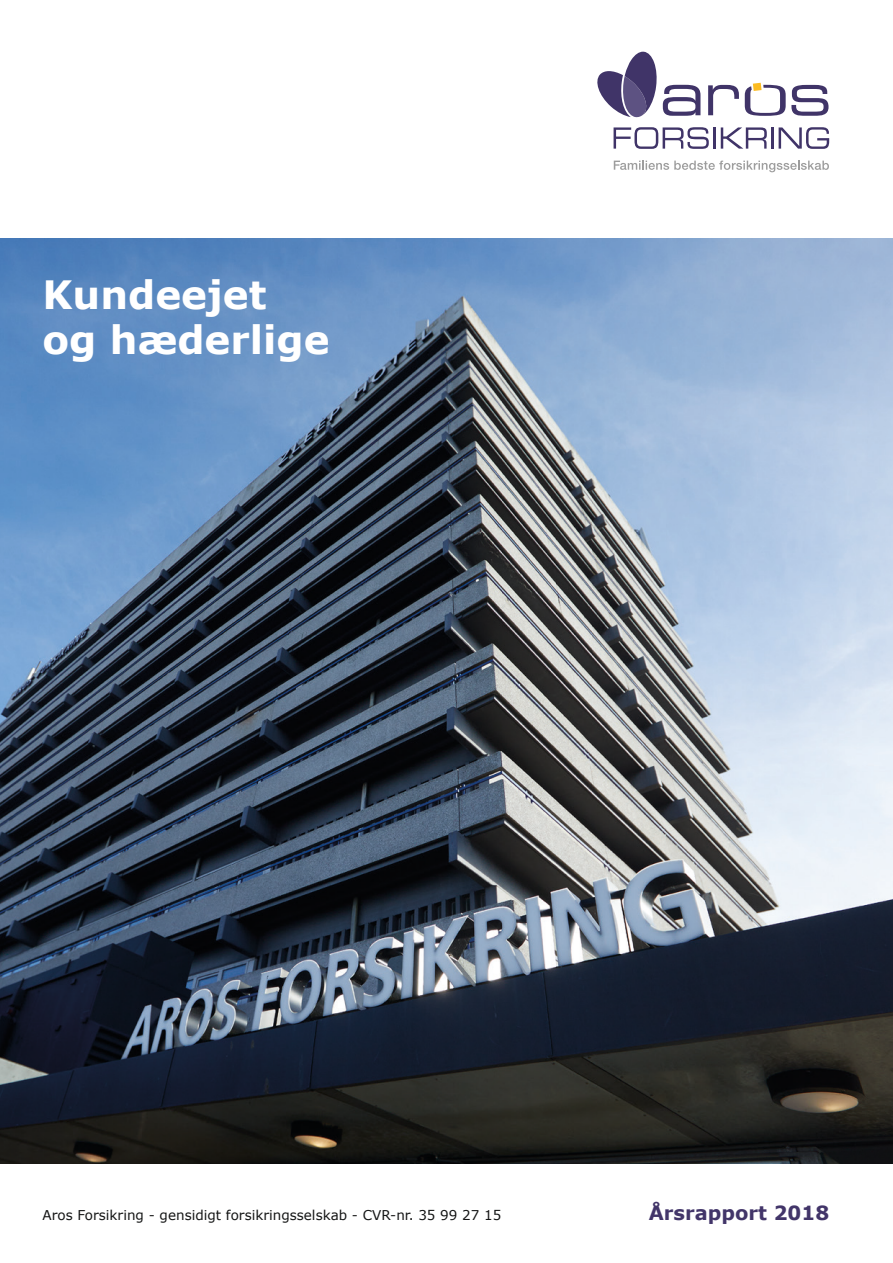
<style>
.page{position:relative;width:893px;height:1263px;background:#fff}
.page>*{position:absolute;margin:0;border:0;box-sizing:border-box;transform-origin:0 0}
.t1{font:700 39px/45px "Verdana";color:#fff}
.t2{font:700 19.5px "Verdana";color:#423569}
.t3{font:13.5px "Verdana";color:#141515}
</style>
<div class="page">
<svg style="left:708px;top:85px;width:31px;height:30px"></svg>
<svg style="left:745px;top:83px;width:83px;height:33px"></svg>
<svg style="left:663px;top:85px;width:37px;height:31px"></svg>
<svg style="left:614px;top:127px;width:95px;height:22px"></svg>
<hr style="left:713px;top:127px;width:3px;height:22px;background:#403468">
<svg style="left:721px;top:127px;width:46px;height:22px"></svg>
<hr style="left:771px;top:127px;width:3px;height:22px;background:#403468">
<svg style="left:779px;top:127px;width:50px;height:22px"></svg>
<svg style="left:614px;top:161px;width:215px;height:11px"></svg>
<svg style="left:597px;top:52px;width:60px;height:66px"></svg>
<img style="left:0;top:238px;width:893px;height:925px">
<h1 class="t1" style="left:43px;top:271px;width:289px">Kundeejet og hæderlige</h1>
<p class="t3" style="left:43px;top:1207px;width:460px">Aros Forsikring - gensidigt forsikringsselskab - CVR-nr. 35 99 27 15</p>
<h2 class="t2" style="left:649px;top:1201px;width:182px">Årsrapport 2018</h2>
</div>
